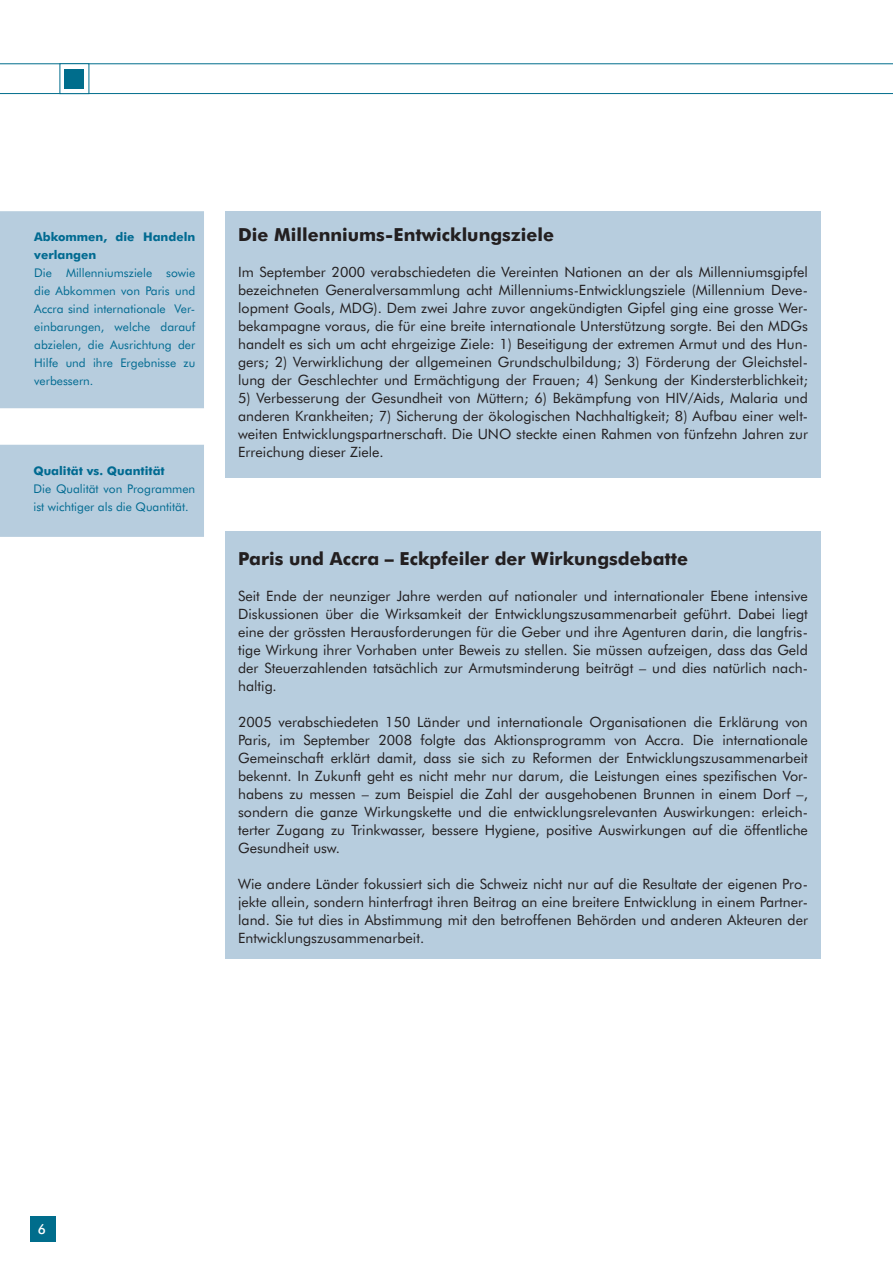
<style>
.page{position:relative;width:893px;height:1263px;background:#fff}
.page>*{position:absolute;margin:0;border:0;box-sizing:border-box;transform-origin:0 0}
.t1{font:700 18px "Futura BT";color:#231f20}
.t2{font:14.25px/18px "Futura BT";color:#231f20;text-align:justify}
.t3{font:500 13.5px "Futura BT";color:#fff}
.t4{font:12px/18px "Futura BT";color:#006a91;text-align:justify}
.t5{font:700 12px/18px "Futura BT";color:#006a91}
</style>
<div class="page">
<hr style="left:0;top:63px;width:892px;height:1px;background:#006d8c">
<hr style="left:0;top:93px;width:892px;height:1px;background:#006d8c">
<div style="left:60px;top:63px;width:29px;height:31px;background:#fff;border:1px solid #006d8c"></div>
<div style="left:65px;top:69px;width:19px;height:19px;background:#006d8c"></div>
<div style="left:30px;top:1216px;width:25px;height:26px;background:#006d8c"></div>
<div style="left:225px;top:531px;width:596px;height:428px;background:#b7cdde"></div>
<div style="left:225px;top:211px;width:596px;height:267px;background:#b7cdde"></div>
<div style="left:0;top:211px;width:204px;height:198px;background:#b7cdde"></div>
<div style="left:0;top:444px;width:204px;height:93px;background:#b7cdde"></div>
<p class="t5" style="left:34px;top:227px;width:162px">Abkommen, die Handeln verlangen</p>
<p class="t4" style="left:34px;top:263px;width:162px">Die Millenniumsziele sowie die Abkommen von Paris und Accra sind internationale Ver&shy;einbarungen, welche darauf abzielen, die Ausrichtung der Hilfe und ihre Ergebnisse zu verbessern.</p>
<p class="t5" style="left:33px;top:461px;width:133px">Qualität vs. Quantität</p>
<p class="t4" style="left:33px;top:479px;width:163px">Die Qualität von Programmen ist wichtiger als die Quantität.</p>
<p class="t1" style="left:238px;top:223px;width:317px">Die Millenniums-Entwicklungsziele</p>
<p class="t2" style="left:238px;top:263px;width:571px">Im September 2000 verabschiedeten die Vereinten Nationen an der als Millenniumsgipfel bezeichneten Generalversammlung acht Millenniums-Entwicklungsziele (Millennium Deve&shy;lopment Goals, MDG). Dem zwei Jahre zuvor angekündigten Gipfel ging eine grosse Wer&shy;bekampagne voraus, die für eine breite internationale Unterstützung sorgte. Bei den MDGs handelt es sich um acht ehrgeizige Ziele: 1) Beseitigung der extremen Armut und des Hun&shy;gers; 2) Verwirklichung der allgemeinen Grundschulbildung; 3) Förderung der Gleichstel&shy;lung der Geschlechter und Ermächtigung der Frauen; 4) Senkung der Kindersterblichkeit;</p>
<p class="t2" style="left:238px;top:389px;width:571px">5) Verbesserung der Gesundheit von Müttern; 6) Bekämpfung von HIV/Aids, Malaria und anderen Krankheiten; 7) Sicherung der ökologischen Nachhaltigkeit; 8) Aufbau einer welt&shy;weiten Entwicklungspartnerschaft. Die UNO steckte einen Rahmen von fünfzehn Jahren zur Erreichung dieser Ziele.</p>
<p class="t1" style="left:238px;top:547px;width:452px">Paris und Accra – Eckpfeiler der Wirkungsdebatte</p>
<p class="t2" style="left:238px;top:587px;width:571px">Seit Ende der neunziger Jahre werden auf nationaler und internationaler Ebene intensive Diskussionen über die Wirksamkeit der Entwicklungszusammenarbeit geführt. Dabei liegt eine der grössten Herausforderungen für die Geber und ihre Agenturen darin, die langfris&shy;tige Wirkung ihrer Vorhaben unter Beweis zu stellen. Sie müssen aufzeigen, dass das Geld der Steuerzahlenden tatsächlich zur Armutsminderung beiträgt – und dies natürlich nach&shy;haltig.</p>
<p class="t2" style="left:238px;top:713px;width:571px">2005 verabschiedeten 150 Länder und internationale Organisationen die Erklärung von Paris, im September 2008 folgte das Aktionsprogramm von Accra. Die internationale Gemeinschaft erklärt damit, dass sie sich zu Reformen der Entwicklungszusammenarbeit bekennt. In Zukunft geht es nicht mehr nur darum, die Leistungen eines spezifischen Vor&shy;habens zu messen – zum Beispiel die Zahl der ausgehobenen Brunnen in einem Dorf –, sondern die ganze Wirkungskette und die entwicklungsrelevanten Auswirkungen: erleich&shy;terter Zugang zu Trinkwasser, bessere Hygiene, positive Auswirkungen auf die öffentliche Gesundheit usw.</p>
<p class="t2" style="left:238px;top:875px;width:571px">Wie andere Länder fokussiert sich die Schweiz nicht nur auf die Resultate der eigenen Pro&shy;jekte allein, sondern hinterfragt ihren Beitrag an eine breitere Entwicklung in einem Partner&shy;land. Sie tut dies in Abstimmung mit den betroffenen Behörden und anderen Akteuren der Entwicklungszusammenarbeit.</p>
<p class="t3" style="left:38px;top:1221px;width:10px">6</p>
</div>
